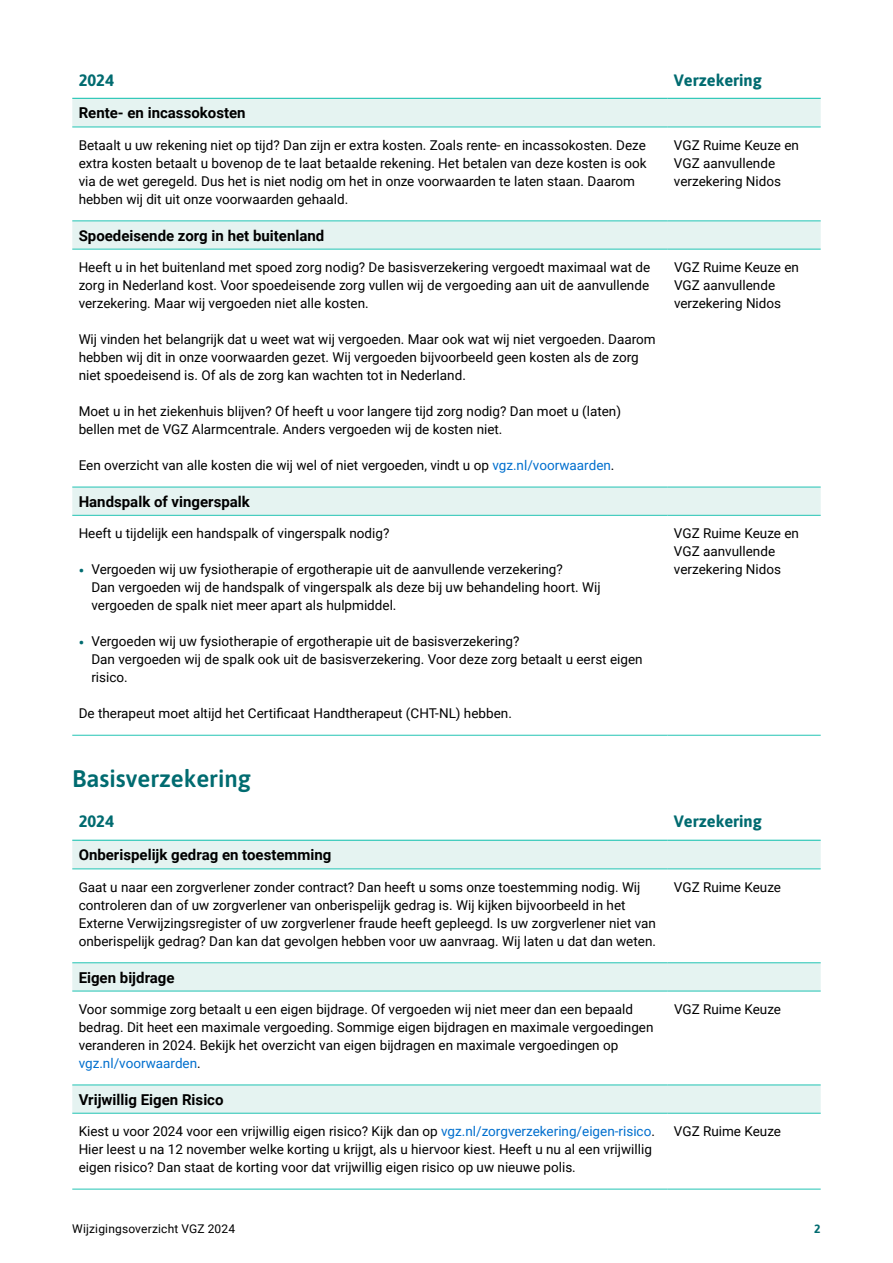
<style>
.page{position:relative;width:893px;height:1263px;background:#fff}
.page>*{position:absolute;margin:0;border:0;box-sizing:border-box;transform-origin:0 0}
.H3_kop{font:600 24px "Asap";color:#006b70}
.tabel_kop{font:700 16.5px "Asap";color:#006b70}
.tabel_subkop{font:700 15px "Roboto";color:#000}
.tabel_plat{font:13.5px/18px "Roboto";color:#000}
.tabel_plat_inspringi{font:13.5px/18px "Roboto";color:#000}
.tabel_plat-2{font:13.5px "Roboto Regular 2";color:#000}
.t1{font:12px "Roboto";letter-spacing:.015em;color:#000}
.t2{font:700 12px "Asap";color:#006b70}
.s1{color:#006fce}
.s2{font-weight:700;font-size:15px;color:#006b70}
</style>
<div class="page">
<svg style="left:72px;top:99px;width:749px;height:416px"></svg>
<hr style="left:72px;top:735px;width:596px;height:1px;background:#22c4b4">
<hr style="left:668px;top:735px;width:153px;height:1px;background:#22c4b4">
<hr style="left:72px;top:98px;width:596px;height:1px;background:#22c4b4">
<hr style="left:668px;top:98px;width:153px;height:1px;background:#22c4b4">
<hr style="left:72px;top:127px;width:596px;height:1px;background:#22c4b4">
<hr style="left:668px;top:127px;width:153px;height:1px;background:#22c4b4">
<hr style="left:72px;top:221px;width:596px;height:1px;background:#22c4b4">
<hr style="left:668px;top:221px;width:153px;height:1px;background:#22c4b4">
<hr style="left:72px;top:249px;width:596px;height:1px;background:#22c4b4">
<hr style="left:668px;top:249px;width:153px;height:1px;background:#22c4b4">
<hr style="left:72px;top:487px;width:596px;height:1px;background:#22c4b4">
<hr style="left:668px;top:487px;width:153px;height:1px;background:#22c4b4">
<hr style="left:72px;top:515px;width:596px;height:1px;background:#22c4b4">
<hr style="left:668px;top:515px;width:153px;height:1px;background:#22c4b4">
<svg style="left:72px;top:841px;width:749px;height:272px"></svg>
<hr style="left:72px;top:840px;width:596px;height:1px;background:#22c4b4">
<hr style="left:668px;top:840px;width:153px;height:1px;background:#22c4b4">
<hr style="left:72px;top:869px;width:596px;height:1px;background:#22c4b4">
<hr style="left:668px;top:869px;width:153px;height:1px;background:#22c4b4">
<hr style="left:72px;top:962px;width:596px;height:1px;background:#22c4b4">
<hr style="left:668px;top:962px;width:153px;height:1px;background:#22c4b4">
<hr style="left:72px;top:991px;width:596px;height:1px;background:#22c4b4">
<hr style="left:668px;top:991px;width:153px;height:1px;background:#22c4b4">
<hr style="left:72px;top:1085px;width:596px;height:1px;background:#22c4b4">
<hr style="left:668px;top:1085px;width:153px;height:1px;background:#22c4b4">
<hr style="left:72px;top:1113px;width:596px;height:1px;background:#22c4b4">
<hr style="left:668px;top:1113px;width:153px;height:1px;background:#22c4b4">
<hr style="left:72px;top:1189px;width:596px;height:1px;background:#22c4b4">
<hr style="left:668px;top:1189px;width:153px;height:1px;background:#22c4b4">
<p class="tabel_kop" style="left:79px;top:68px;width:37px">2024</p>
<p class="tabel_kop" style="left:674px;top:68px;width:89px">Verzekering</p>
<p class="tabel_subkop" style="left:79px;top:103px;width:168px">Rente- en incassokosten</p>
<p class="tabel_plat" style="left:79px;top:136px;width:569px">Betaalt u uw rekening niet op tijd? Dan zijn er extra kosten. Zoals rente- en incassokosten. Deze extra kosten betaalt u bovenop de te laat betaalde rekening. Het betalen van deze kosten is ook via de wet geregeld. Dus het is niet nodig om het in onze voorwaarden te laten staan. Daarom hebben wij dit uit onze voorwaarden gehaald.</p>
<p class="tabel_plat" style="left:674px;top:136px;width:127px">VGZ Ruime Keuze en<br>VGZ aanvullende</p>
<p class="tabel_plat" style="left:674px;top:172px;width:109px">verzekering Nidos</p>
<p class="tabel_subkop" style="left:79px;top:225px;width:247px">Spoedeisende zorg in het buitenland</p>
<p class="tabel_plat" style="left:79px;top:258px;width:573px;text-align:justify">Heeft u in het buitenland met spoed zorg nodig? De basisverzekering vergoedt maximaal wat de zorg in Nederland kost. Voor spoedeisende zorg vullen wij de vergoeding aan uit de aanvullende verzekering. Maar wij vergoeden niet alle kosten.</p>
<p class="tabel_plat" style="left:79px;top:330px;width:579px">Wij vinden het belangrijk dat u weet wat wij vergoeden. Maar ook wat wij niet vergoeden. Daarom hebben wij dit in onze voorwaarden gezet. Wij vergoeden bijvoorbeeld geen kosten als de zorg niet spoedeisend is. Of als de zorg kan wachten tot in Nederland.</p>
<p class="tabel_plat" style="left:79px;top:402px;width:544px">Moet u in het ziekenhuis blijven? Of heeft u voor langere tijd zorg nodig? Dan moet u (laten) bellen met de VGZ Alarmcentrale. Anders vergoeden wij de kosten niet.</p>
<p class="tabel_plat" style="left:79px;top:456px;width:537px">Een overzicht van alle kosten die wij wel of niet vergoeden, vindt u op <span class="s1">vgz.nl/voorwaarden</span>.</p>
<p class="tabel_subkop" style="left:79px;top:491px;width:173px">Handspalk of vingerspalk</p>
<p class="tabel_plat" style="left:79px;top:524px;width:312px">Heeft u tijdelijk een handspalk of vingerspalk nodig?</p>
<p class="tabel_plat" style="left:79px;top:560px;width:486px"><span class="s2">•</span> Vergoeden wij uw fysiotherapie of ergotherapie uit de aanvullende verzekering?</p>
<p class="tabel_plat_inspringi" style="left:91px;top:578px;width:511px">Dan vergoeden wij de handspalk of vingerspalk als deze bij uw behandeling hoort. Wij vergoeden de spalk niet meer apart als hulpmiddel.</p>
<p class="tabel_plat" style="left:79px;top:632px;width:442px"><span class="s2">•</span> Vergoeden wij uw fysiotherapie of ergotherapie uit de basisverzekering?</p>
<p class="tabel_plat_inspringi" style="left:91px;top:650px;width:553px">Dan vergoeden wij de spalk ook uit de basisverzekering. Voor deze zorg betaalt u eerst eigen risico.</p>
<p class="tabel_plat-2" style="left:79px;top:704px;width:435px">De therapeut moet altijd het Certificaat Handtherapeut (CHT-NL) hebben.</p>
<p class="tabel_plat" style="left:674px;top:258px;width:127px">VGZ Ruime Keuze en<br>VGZ aanvullende</p>
<p class="tabel_plat" style="left:674px;top:294px;width:109px">verzekering Nidos</p>
<p class="tabel_plat" style="left:674px;top:524px;width:127px">VGZ Ruime Keuze en<br>VGZ aanvullende</p>
<p class="tabel_plat" style="left:674px;top:560px;width:109px">verzekering Nidos</p>
<h3 class="H3_kop" style="left:72px;top:762px;width:180px">Basisverzekering</h3>
<p class="tabel_kop" style="left:79px;top:810px;width:37px">2024</p>
<p class="tabel_kop" style="left:674px;top:810px;width:89px">Verzekering</p>
<p class="tabel_subkop" style="left:79px;top:844px;width:254px">Onberispelijk gedrag en toestemming</p>
<p class="tabel_plat" style="left:79px;top:877px;width:579px">Gaat u naar een zorgverlener zonder contract? Dan heeft u soms onze toestemming nodig. Wij controleren dan of uw zorgverlener van onberispelijk gedrag is. Wij kijken bijvoorbeeld in het Externe Verwijzingsregister of uw zorgverlener fraude heeft gepleegd. Is uw zorgverlener niet van onberispelijk gedrag? Dan kan dat gevolgen hebben voor uw aanvraag. Wij laten u dat dan weten.</p>
<p class="tabel_plat" style="left:674px;top:877px;width:109px">VGZ Ruime Keuze</p>
<p class="tabel_subkop" style="left:79px;top:967px;width:97px">Eigen bijdrage</p>
<p class="tabel_plat" style="left:79px;top:1000px;width:576px">Voor sommige zorg betaalt u een eigen bijdrage. Of vergoeden wij niet meer dan een bepaald bedrag. Dit heet een maximale vergoeding. Sommige eigen bijdragen en maximale vergoedingen veranderen in 2024. Bekijk het overzicht van eigen bijdragen en maximale vergoedingen op <span class="s1">vgz.nl/voorwaarden</span>.</p>
<p class="tabel_plat" style="left:674px;top:999px;width:109px">VGZ Ruime Keuze</p>
<p class="tabel_subkop" style="left:79px;top:1089px;width:146px">Vrijwillig Eigen Risico</p>
<p class="tabel_plat" style="left:79px;top:1122px;width:578px">Kiest u voor 2024 voor een vrijwillig eigen risico? Kijk dan op <span class="s1">vgz.nl/zorgverzekering/eigen-risico</span>.<br>Hier leest u na 12 november welke korting u krijgt, als u hiervoor kiest. Heeft u nu al een vrijwillig eigen risico? Dan staat de korting voor dat vrijwillig eigen risico op uw nieuwe polis.</p>
<p class="tabel_plat" style="left:674px;top:1122px;width:109px">VGZ Ruime Keuze</p>
<p class="t1" style="left:72px;top:1220px;width:164px">Wijzigingsoverzicht VGZ 2024</p>
<p class="t2" style="left:814px;top:1220px;width:8px">2</p>
</div>
